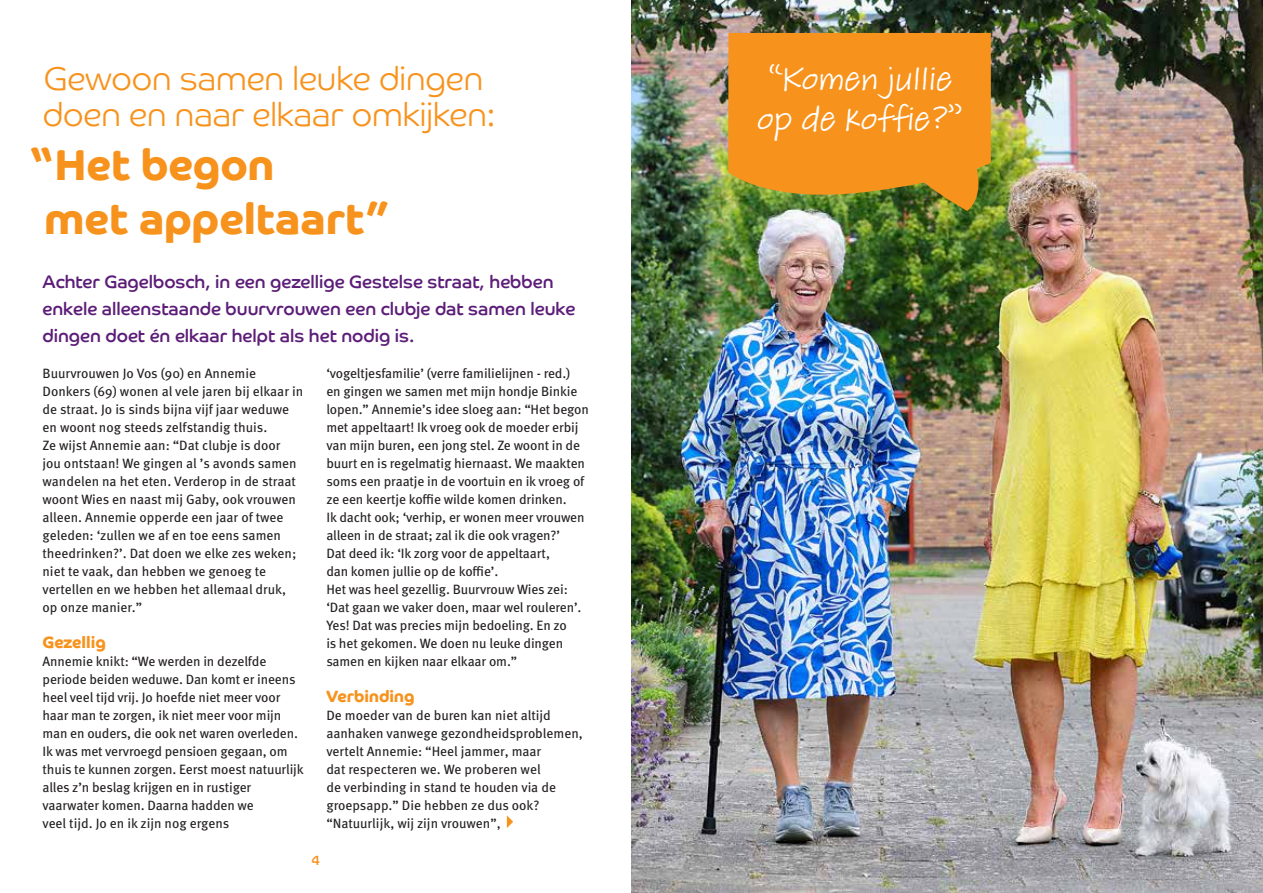
<style>
.page{position:relative;width:1263px;height:893px;background:#fff}
.page>*{position:absolute;margin:0;border:0;box-sizing:border-box;transform-origin:0 0}
.t1{font:700 43.5px/54px "Co Headline";color:#f7931d}
.t2{font:34.5px/40.5px "Adobe Handwriting Tiffany";color:#fff}
.t3{font:300 33px/36px "Co Headline";color:#f7931d}
.t4{font:18px/27px "Co Headline";color:#5c1d78}
.t5{font:700 16.5px "Co Headline";color:#f7931d}
.t6{font:13.5px/18px "Meta Pro";letter-spacing:-.01em;color:#231f20}
.t7{font:13.5px "Co Headline";color:#f7931d}
</style>
<div class="page">
<img style="left:631px;top:0;width:632px;height:893px">
<svg style="left:507px;top:815px;width:6px;height:13px"></svg>
<svg style="left:728px;top:33px;width:263px;height:178px;background:#e4901f"></svg>
<h3 class="t3" style="left:43px;top:61px;width:454px">Gewoon samen leuke dingen doen en naar elkaar omkijken:</h3>
<h1 class="t1" style="left:44px;top:138px;width:347px;text-indent:-15px">“Het begon<br>met appeltaart”</h1>
<h3 class="t4" style="left:43px;top:268px;width:534px">Achter Gagelbosch, in een gezellige Gestelse straat, hebben enkele alleenstaande buurvrouwen een clubje dat samen leuke dingen doet én elkaar helpt als het nodig is.</h3>
<p class="t6" style="left:43px;top:363px;width:262px">Buurvrouwen Jo Vos (90) en Annemie Donkers (69) wonen al vele jaren bij elkaar in de straat. Jo is sinds bijna vijf jaar weduwe en woont nog steeds zelfstandig thuis.<br>Ze wijst Annemie aan: “Dat clubje is door<br>jou ontstaan! We gingen al ’s avonds samen wandelen na het eten. Verderop in de straat woont Wies en naast mij Gaby, ook vrouwen alleen. Annemie opperde een jaar of twee geleden: ‘zullen we af en toe eens samen theedrinken?’. Dat doen we elke zes weken; niet te vaak, dan hebben we genoeg te vertellen en we hebben het allemaal druk, op onze manier.”</p>
<p class="t5" style="left:43px;top:633px;width:65px">Gezellig</p>
<p class="t6" style="left:43px;top:651px;width:263px">Annemie knikt: “We werden in dezelfde periode beiden weduwe. Dan komt er ineens heel veel tijd vrij. Jo hoefde niet meer voor haar man te zorgen, ik niet meer voor mijn man en ouders, die ook net waren overleden.<br>Ik was met vervroegd pensioen gegaan, om thuis te kunnen zorgen. Eerst moest natuurlijk alles z’n beslag krijgen en in rustiger vaarwater komen. Daarna hadden we<br>veel tijd. Jo en ik zijn nog ergens</p>
<p class="t6" style="left:326px;top:363px;width:264px">‘vogeltjesfamilie’ (verre familielijnen - red.)<br>en gingen we samen met mijn hondje Binkie lopen.” Annemie’s idee sloeg aan: “Het begon met appeltaart! Ik vroeg ook de moeder erbij van mijn buren, een jong stel. Ze woont in de buurt en is regelmatig hiernaast. We maakten soms een praatje in de voortuin en ik vroeg of ze een keertje koffie wilde komen drinken.<br>Ik dacht ook; ‘verhip, er wonen meer vrouwen alleen in de straat; zal ik die ook vragen?’<br>Dat deed ik: ‘Ik zorg voor de appeltaart,<br>dan komen jullie op de koffie’.<br>Het was heel gezellig. Buurvrouw Wies zei: ‘Dat gaan we vaker doen, maar wel rouleren’.<br>Yes! Dat was precies mijn bedoeling. En zo<br>is het gekomen. We doen nu leuke dingen samen en kijken naar elkaar om.”</p>
<p class="t5" style="left:326px;top:687px;width:90px">Verbinding</p>
<p class="t6" style="left:326px;top:705px;width:258px">De moeder van de buren kan niet altijd aanhaken vanwege gezondheidsproblemen, vertelt Annemie: “Heel jammer, maar<br>dat respecteren we. We proberen wel<br>de verbinding in stand te houden via de groepsapp.” Die hebben ze dus ook? “Natuurlijk, wij zijn vrouwen”,</p>
<p class="t7" style="left:312px;top:852px;width:10px">4</p>
<h2 class="t2" style="left:757px;top:59px;width:207px">“Komen jullie op de koffie?”</h2>
</div>
